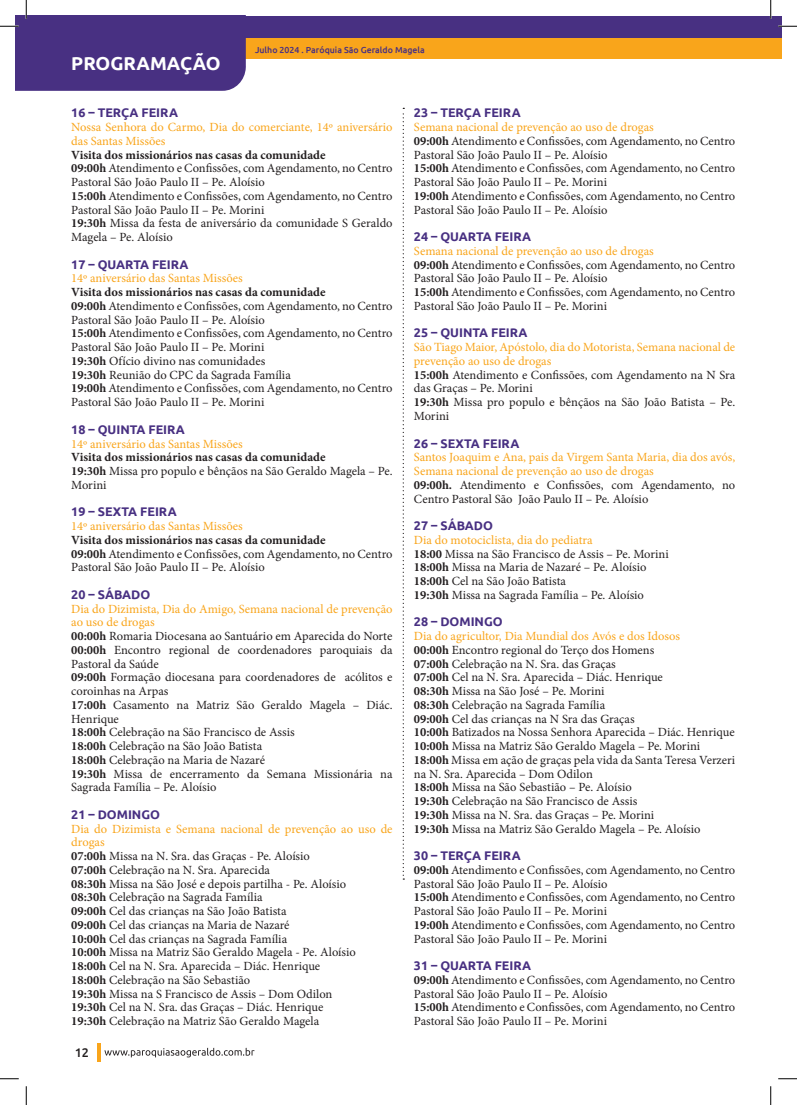
<style>
.page{position:relative;width:797px;height:1105px;background:#fff}
.page>*{position:absolute;margin:0;border:0;box-sizing:border-box;transform-origin:0 0}
.t1{font:700 18.75px "Ubuntu";color:#fff}
.t2{font:12.5px/13.8px "Minion Pro";color:#231f20}
.t3{font:12.5px/13.8px "Minion Pro";color:#f9a51b}
.t4{font:700 12.5px "Ubuntu";color:#483082}
.t5{font:500 12.5px "Ubuntu";color:#231f20}
.t6{font:500 8.75px "Ubuntu";color:#483082}
.s1{font-weight:700}
.s2{color:#f9a51b}
.s3{font-weight:700;color:#231f20}
.s4{color:#231f20}
</style>
<div class="page">
<hr style="left:97px;top:1043px;width:3px;height:19px;background:#f9a51b">
<svg style="left:104px;top:1048px;width:150px;height:9px"></svg>
<div style="left:205px;top:38px;width:576px;height:21px;background:#f9a51b"></div>
<div style="left:205px;top:16px;width:576px;height:22px;background:#483082"></div>
<svg style="left:402px;top:108px;width:2px;height:772px"></svg>
<svg style="left:778px;top:25px;width:19px;height:2px"></svg>
<svg style="left:0;top:1078px;width:19px;height:1px"></svg>
<svg style="left:778px;top:1078px;width:19px;height:1px"></svg>
<svg style="left:0;top:0;width:246px;height:91px"></svg>
<svg style="left:25px;top:1086px;width:2px;height:19px"></svg>
<svg style="left:770px;top:0;width:1px;height:19px"></svg>
<svg style="left:770px;top:1086px;width:1px;height:19px"></svg>
<h1 class="t1" style="left:71px;top:52px;width:151px">PROGRAMAÇÃO</h1>
<p class="t6" style="left:255px;top:44px;width:171px">Julho 2024 . Paróquia São Geraldo Magela</p>
<p class="t4" style="left:71px;top:105px;width:108px">16 – TERÇA FEIRA</p>
<p class="t3" style="left:71px;top:120px;width:323px">Nossa Senhora do Carmo, Dia do comerciante, 14º aniversário das Santas Missões</p>
<p class="t2" style="left:71px;top:148px;width:323px"><span class="s1">Visita dos missionários nas casas da comunidade<br>09:00h</span> Atendimento e Confissões, com Agendamento, no Centro Pastoral São João Paulo II – Pe. Aloísio<br><span class="s1">15:00h</span> Atendimento e Confissões, com Agendamento, no Centro Pastoral São João Paulo II – Pe. Morini<br><span class="s1">19:30h</span> Missa da festa de aniversário da comunidade S Geraldo Magela – Pe. Aloísio</p>
<p class="t4" style="left:71px;top:257px;width:119px">17 – QUARTA FEIRA</p>
<p class="t3" style="left:71px;top:272px;width:173px">14º aniversário das Santas Missões</p>
<p class="t2" style="left:71px;top:285px;width:323px"><span class="s1">Visita dos missionários nas casas da comunidade<br>09:00h</span> Atendimento e Confissões, com Agendamento, no Centro Pastoral São João Paulo II – Pe. Aloísio<br><span class="s1">15:00h</span> Atendimento e Confissões, com Agendamento, no Centro Pastoral São João Paulo II – Pe. Morini<br><span class="s1">19:30h</span> Ofício divino nas comunidades<br><span class="s1">19:30h</span> Reunião do CPC da Sagrada Família<br><span class="s1">19:00h</span> Atendimento e Confissões, com Agendamento, no Centro Pastoral São João Paulo II – Pe. Morini</p>
<p class="t4" style="left:71px;top:422px;width:115px">18 – QUINTA FEIRA</p>
<p class="t3" style="left:71px;top:437px;width:173px">14º aniversário das Santas Missões</p>
<p class="t2" style="left:71px;top:450px;width:323px"><span class="s1">Visita dos missionários nas casas da comunidade<br>19:30h</span> Missa pro populo e bênçãos na São Geraldo Magela – Pe.<br>Morini</p>
<p class="t4" style="left:71px;top:504px;width:107px">19 – SEXTA FEIRA</p>
<p class="t3" style="left:71px;top:519px;width:173px">14º aniversário das Santas Missões</p>
<p class="t2" style="left:71px;top:533px;width:323px"><span class="s1">Visita dos missionários nas casas da comunidade<br>09:00h</span> Atendimento e Confissões, com Agendamento, no Centro<br>Pastoral São João Paulo II – Pe. Aloísio</p>
<p class="t4" style="left:71px;top:587px;width:81px">20 – SÁBADO</p>
<p class="t2" style="left:71px;top:602px;width:323px"><span class="s2">Dia do Dizimista, Dia do Amigo, Semana nacional de prevenção ao uso de drogas<br></span><span class="s1">00:00h</span> Romaria Diocesana ao Santuário em Aparecida do Norte <span class="s1">00:00h</span> Encontro regional de coordenadores paroquiais da Pastoral da Saúde<br><span class="s1">09:00h</span> Formação diocesana para coordenadores de acólitos e coroinhas na Arpas<br><span class="s1">17:00h</span> Casamento na Matriz São Geraldo Magela – Diác.<br>Henrique<br><span class="s1">18:00h</span> Celebração na São Francisco de Assis<br><span class="s1">18:00h</span> Celebração na São João Batista<br><span class="s1">18:00h</span> Celebração na Maria de Nazaré<br><span class="s1">19:30h</span> Missa de encerramento da Semana Missionária na Sagrada Família – Pe. Aloísio</p>
<p class="t4" style="left:71px;top:807px;width:90px">21 – DOMINGO</p>
<p class="t2" style="left:71px;top:822px;width:323px"><span class="s2">Dia do Dizimista e Semana nacional de prevenção ao uso de drogas<br></span><span class="s1">07:00h</span> Missa na N. Sra. das Graças - Pe. Aloísio<br><span class="s1">07:00h</span> Celebração na N. Sra. Aparecida<br><span class="s1">08:30h</span> Missa na São José e depois partilha - Pe. Aloísio<br><span class="s1">08:30h</span> Celebração na Sagrada Família<br><span class="s1">09:00h</span> Cel das crianças na São João Batista<br><span class="s1">09:00h</span> Cel das crianças na Maria de Nazaré<br><span class="s1">10:00h</span> Cel das crianças na Sagrada Família<br><span class="s1">10:00h</span> Missa na Matriz São Geraldo Magela - Pe. Aloísio <span class="s1">18:00h</span> Cel na N. Sra. Aparecida – Diác. Henrique<br><span class="s1">18:00h</span> Celebração na São Sebastião<br><span class="s1">19:30h</span> Missa na S Francisco de Assis – Dom Odilon<br><span class="s1">19:30h</span> Cel na N. Sra. das Graças – Diác. Henrique<br><span class="s1">19:30h</span> Celebração na Matriz São Geraldo Magela</p>
<p class="t5" style="left:75px;top:1045px;width:16px">12</p>
<p class="t4" style="left:414px;top:105px;width:108px">23 – TERÇA FEIRA</p>
<p class="t2" style="left:414px;top:120px;width:323px"><span class="s2">Semana nacional de prevenção ao uso de drogas<br></span><span class="s1">09:00h</span> Atendimento e Confissões, com Agendamento, no Centro Pastoral São João Paulo II – Pe. Aloísio<br><span class="s1">15:00h</span> Atendimento e Confissões, com Agendamento, no Centro Pastoral São João Paulo II – Pe. Morini<br><span class="s1">19:00h</span> Atendimento e Confissões, com Agendamento, no Centro Pastoral São João Paulo II – Pe. Aloísio</p>
<p class="t4" style="left:414px;top:229px;width:119px">24 – QUARTA FEIRA</p>
<p class="t2" style="left:414px;top:244px;width:323px"><span class="s2">Semana nacional de prevenção ao uso de drogas<br></span><span class="s1">09:00h</span> Atendimento e Confissões, com Agendamento, no Centro Pastoral São João Paulo II – Pe. Aloísio<br><span class="s1">15:00h</span> Atendimento e Confissões, com Agendamento, no Centro Pastoral São João Paulo II – Pe. Morini</p>
<p class="t4" style="left:414px;top:325px;width:115px">25 – QUINTA FEIRA</p>
<p class="t2" style="left:414px;top:340px;width:323px"><span class="s2">São Tiago Maior, Apóstolo, dia do Motorista, Semana nacional de prevenção ao uso de drogas<br></span><span class="s1">15:00h</span> Atendimento e Confissões, com Agendamento na N Sra das Graças – Pe. Morini<br><span class="s1">19:30h</span> Missa pro populo e bênçãos na São João Batista – Pe.<br>Morini</p>
<p class="t4" style="left:414px;top:435px;width:107px">26 – SEXTA FEIRA</p>
<p class="t3" style="left:414px;top:450px;width:323px">Santos Joaquim e Ana, pais da Virgem Santa Maria, dia dos avós, Semana nacional de prevenção ao uso de drogas<br><span class="s3">09:00h.</span> <span class="s4">Atendimento e Confissões, com Agendamento, no Centro Pastoral São João Paulo II – Pe. Aloísio</span></p>
<p class="t4" style="left:414px;top:518px;width:81px">27 – SÁBADO</p>
<p class="t2" style="left:414px;top:533px;width:256px"><span class="s2">Dia do motociclista, dia do pediatra<br></span><span class="s1">18:00</span> Missa na São Francisco de Assis – Pe. Morini <span class="s1">18:00h</span> Missa na Maria de Nazaré – Pe. Aloísio <span class="s1">18:00h</span> Cel na São João Batista<br><span class="s1">19:30h</span> Missa na Sagrada Família – Pe. Aloísio</p>
<p class="t4" style="left:414px;top:614px;width:90px">28 – DOMINGO</p>
<p class="t2" style="left:414px;top:629px;width:323px"><span class="s2">Dia do agricultor, Dia Mundial dos Avós e dos Idosos<br></span><span class="s1">00:00h</span> Encontro regional do Terço dos Homens<br><span class="s1">07:00h</span> Celebração na N. Sra. das Graças<br><span class="s1">07:00h</span> Cel na N. Sra. Aparecida – Diác. Henrique<br><span class="s1">08:30h</span> Missa na São José – Pe. Morini<br><span class="s1">08:30h</span> Celebração na Sagrada Família<br><span class="s1">09:00h</span> Cel das crianças na N Sra das Graças<br><span class="s1">10:00h</span> Batizados na Nossa Senhora Aparecida – Diác. Henrique <span class="s1">10:00h</span> Missa na Matriz São Geraldo Magela – Pe. Morini <span class="s1">18:00h</span> Missa em ação de graças pela vida da Santa Teresa Verzeri na N. Sra. Aparecida – Dom Odilon<br><span class="s1">18:00h</span> Missa na São Sebastião – Pe. Aloísio<br><span class="s1">19:30h</span> Celebração na São Francisco de Assis<br><span class="s1">19:30h</span> Missa na N. Sra. das Graças – Pe. Morini<br><span class="s1">19:30h</span> Missa na Matriz São Geraldo Magela – Pe. Aloísio</p>
<p class="t4" style="left:414px;top:848px;width:108px">30 – TERÇA FEIRA</p>
<p class="t2" style="left:414px;top:863px;width:323px"><span class="s1">09:00h</span> Atendimento e Confissões, com Agendamento, no Centro Pastoral São João Paulo II – Pe. Aloísio<br><span class="s1">15:00h</span> Atendimento e Confissões, com Agendamento, no Centro Pastoral São João Paulo II – Pe. Morini<br><span class="s1">19:00h</span> Atendimento e Confissões, com Agendamento, no Centro Pastoral São João Paulo II – Pe. Morini</p>
<p class="t4" style="left:414px;top:958px;width:119px">31 – QUARTA FEIRA</p>
<p class="t2" style="left:414px;top:973px;width:323px"><span class="s1">09:00h</span> Atendimento e Confissões, com Agendamento, no Centro Pastoral São João Paulo II – Pe. Aloísio<br><span class="s1">15:00h</span> Atendimento e Confissões, com Agendamento, no Centro Pastoral São João Paulo II – Pe. Morini</p>
</div>
